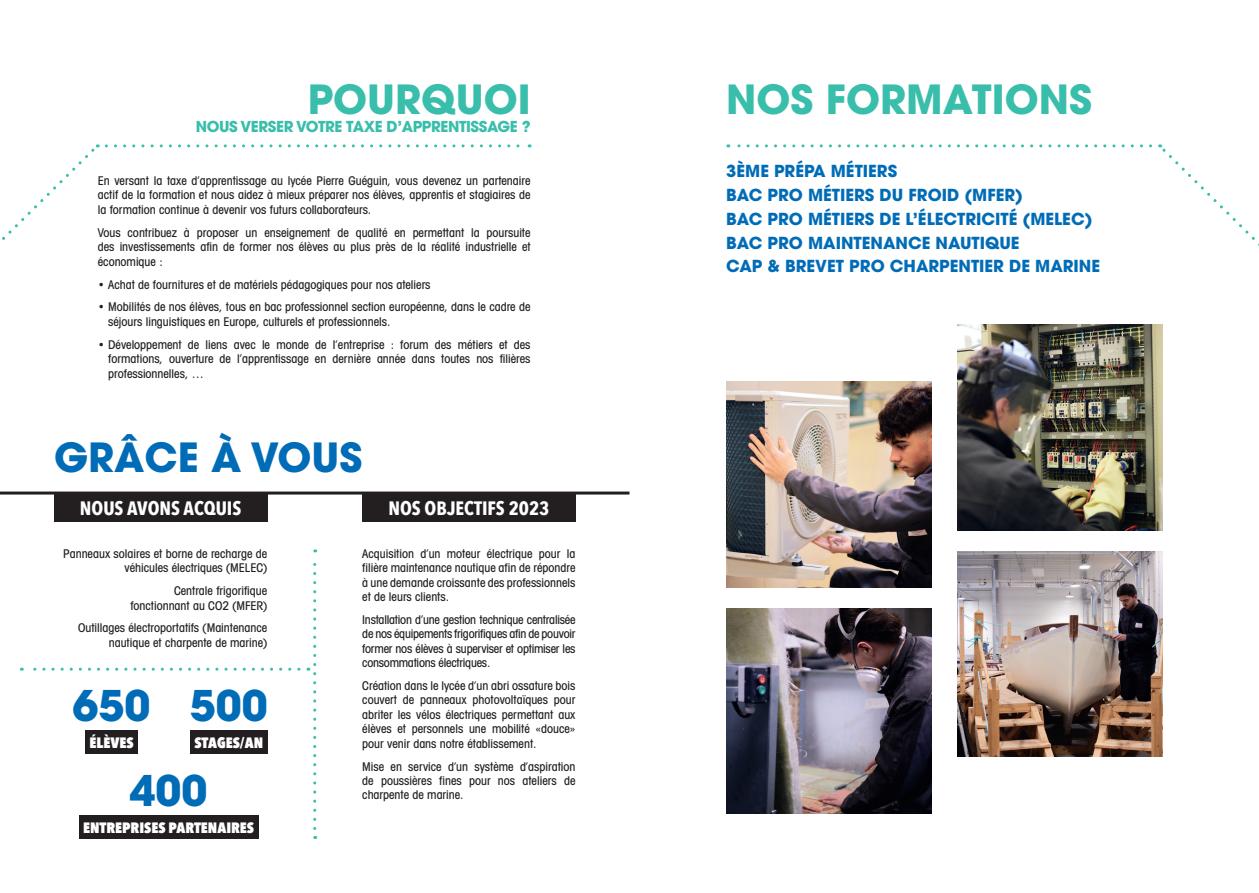
<style>
.page{position:relative;width:1259px;height:893px;background:#fff}
.page>*{position:absolute;margin:0;border:0;box-sizing:border-box;transform-origin:0 0}
.t1{font:700 42px "Avant Garde";color:#006cb7}
.t2{font:700 39.9px "Avant Garde";color:#38beab}
.t3{font:700 39.9px "Avant Garde";color:#006cb7}
.t4{font:700 19.35px "Avenir Next Condensed";color:#fff}
.t5{font:700 16.5px/23.7px "Avant Garde";color:#006cb7}
.t6{font:800 15px "Avenir Next Condensed";color:#fff}
.t7{font:700 15px "Avant Garde";letter-spacing:-.025em;color:#38beab}
.t8{font:500 condensed 12px/14.4px "Avant Garde IT Cby BT";color:#231f20;text-align:justify}
</style>
<div class="page">
<svg style="left:2px;top:144px;width:96px;height:96px"></svg>
<svg style="left:106px;top:144px;width:424px;height:3px"></svg>
<svg style="left:1158px;top:144px;width:101px;height:102px"></svg>
<svg style="left:728px;top:144px;width:422px;height:3px"></svg>
<hr style="left:0;top:492px;width:629px;height:3px;background:#231f20">
<div style="left:54px;top:494px;width:213px;height:28px;background:#231f20"></div>
<div style="left:362px;top:494px;width:213px;height:28px;background:#231f20"></div>
<svg style="left:308px;top:549px;width:8px;height:279px"></svg>
<svg style="left:21px;top:668px;width:278px;height:3px"></svg>
<div style="left:85px;top:730px;width:53px;height:24px;background:#231f20"></div>
<div style="left:190px;top:730px;width:77px;height:24px;background:#231f20"></div>
<div style="left:79px;top:815px;width:179px;height:24px;background:#231f20"></div>
<img style="left:957px;top:325px;width:205px;height:205px">
<img style="left:726px;top:382px;width:206px;height:205px">
<img style="left:957px;top:551px;width:205px;height:206px">
<img style="left:726px;top:608px;width:206px;height:206px">
<h2 class="t2" style="left:308px;top:73px;width:224px">POURQUOI</h2>
<p class="t7" style="left:196px;top:116px;width:336px">NOUS VERSER VOTRE TAXE D’APPRENTISSAGE ?</p>
<p class="t8" style="left:98px;top:174px;width:434px">En versant la taxe d’apprentissage au lycée Pierre Guéguin, vous devenez un partenaire actif de la formation et nous aidez à mieux préparer nos élèves, apprentis et stagiaires de la formation continue à devenir vos futurs collaborateurs.</p>
<p class="t8" style="left:98px;top:225px;width:434px">Vous contribuez à proposer un enseignement de qualité en permettant la poursuite des investissements afin de former nos élèves au plus près de la réalité industrielle et économique :</p>
<p class="t8" style="left:98px;top:277px;width:334px">• Achat de fournitures et de matériels pédagogiques pour nos ateliers</p>
<p class="t8" style="left:108px;top:300px;width:424px;text-indent:-10px">• Mobilités de nos élèves, tous en bac professionnel section européenne, dans le cadre de séjours linguistiques en Europe, culturels et professionnels.</p>
<p class="t8" style="left:108px;top:337px;width:424px;text-indent:-10px">• Développement de liens avec le monde de l’entreprise : forum des métiers et des formations, ouverture de l’apprentissage en dernière année dans toutes nos filières professionnelles, …</p>
<h2 class="t3" style="left:54px;top:431px;width:310px">GRÂCE À VOUS</h2>
<h3 class="t4" style="left:80px;top:496px;width:163px">NOUS AVONS ACQUIS</h3>
<h3 class="t4" style="left:388px;top:496px;width:162px">NOS OBJECTIFS 2023</h3>
<p class="t8" style="left:63px;top:546px;width:205px;text-align:right">Panneaux solaires et borne de recharge de véhicules électriques (MELEC)</p>
<p class="t8" style="left:130px;top:584px;width:138px;text-align:right">Centrale frigorifique fonctionnant au CO2 (MFER)</p>
<p class="t8" style="left:78px;top:621px;width:191px;text-align:right">Outillages électroportatifs (Maintenance nautique et charpente de marine)</p>
<p class="t8" style="left:362px;top:546px;width:215px">Acquisition d’un moteur électrique pour la filière maintenance nautique afin de répondre à une demande croissante des professionnels et de leurs clients.</p>
<p class="t8" style="left:362px;top:612px;width:215px">Installation d’une gestion technique centralisée de nos équipements frigorifiques afin de pouvoir former nos élèves à superviser et optimiser les consommations électriques.</p>
<p class="t8" style="left:362px;top:678px;width:215px">Création dans le lycée d’un abri ossature bois couvert de panneaux photovoltaïques pour abriter les vélos électriques permettant aux élèves et personnels une mobilité «douce» pour venir dans notre établissement.</p>
<p class="t8" style="left:362px;top:759px;width:215px">Mise en service d’un système d’aspiration de poussières fines pour nos ateliers de charpente de marine.</p>
<h1 class="t1" style="left:73px;top:678px;width:79px">650</h1>
<p class="t6" style="left:89px;top:734px;width:46px">ÉLÈVES</p>
<h1 class="t1" style="left:190px;top:678px;width:79px">500</h1>
<p class="t6" style="left:194px;top:734px;width:70px">STAGES/AN</p>
<h1 class="t1" style="left:130px;top:763px;width:79px">400</h1>
<p class="t6" style="left:83px;top:818px;width:173px">ENTREPRISES PARTENAIRES</p>
<h2 class="t2" style="left:726px;top:73px;width:367px">NOS FORMATIONS</h2>
<h3 class="t5" style="left:726px;top:159px;width:375px">3ÈME PRÉPA MÉTIERS<br>BAC PRO MÉTIERS DU FROID (MFER)<br>BAC PRO MÉTIERS DE L’ÉLECTRICITÉ (MELEC)<br>BAC PRO MAINTENANCE NAUTIQUE<br>CAP &amp; BREVET PRO CHARPENTIER DE MARINE</h3>
</div>
